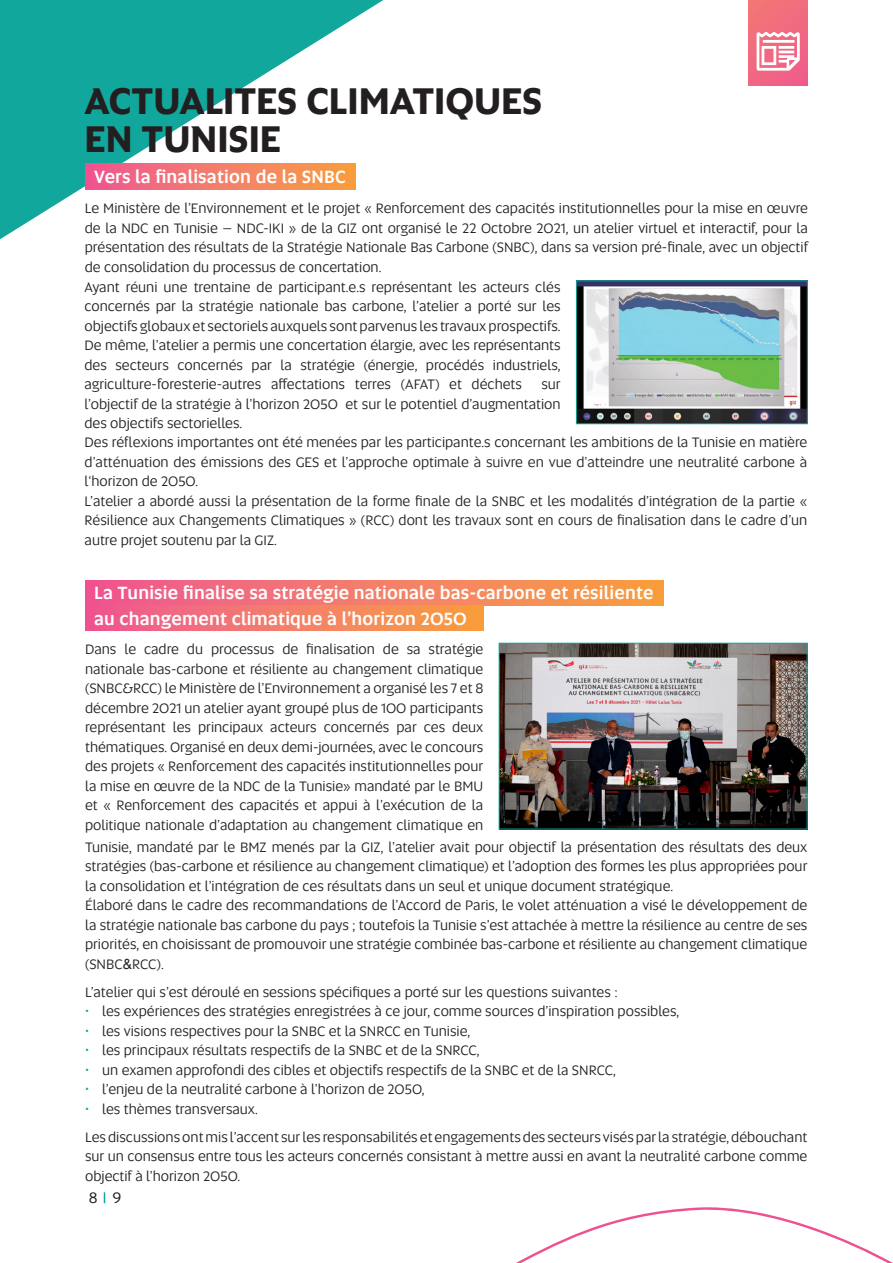
<style>
.page{position:relative;width:893px;height:1263px;background:#fff}
.page>*{position:absolute;margin:0;border:0;box-sizing:border-box;transform-origin:0 0}
.t1{font:700 37.5px/37.5px "Altis";color:#231f20}
.t2{font:500 18px/25.5px "Altis";letter-spacing:.01em;color:#fff}
.t3{font:500 15px "Ko Ho";color:#231f20}
.t4{font:14.25px/19.5px "Altis";color:#231f20;text-align:justify}
.s1{font-family:"Helvetica"}
.s2{font-size:15px;color:#12a79d}
</style>
<div class="page">
<svg style="left:0;top:0;width:384px;height:240px;fill:#12a79d"></svg>
<svg style="left:516px;top:1207px;width:374px;height:56px"></svg>
<div style="left:748px;top:0;width:60px;height:85px;background:linear-gradient(to right,#f2737d,#f06482)"></div>
<svg style="left:757px;top:32px;width:43px;height:39px"></svg>
<img style="left:578px;top:283px;width:227px;height:139px">
<div style="left:576px;top:281px;width:231px;height:143px;border:1px solid #12a79d"></div>
<img style="left:501px;top:645px;width:304px;height:182px">
<div style="left:499px;top:643px;width:308px;height:186px;border:1px solid #12a79d"></div>
<div style="left:85px;top:163px;width:270px;height:26px;background:linear-gradient(to right,#ef5794,#f8a040)"></div>
<div style="left:85px;top:581px;width:579px;height:25px;background:linear-gradient(to right,#ef5794,#f8a140)"></div>
<div style="left:85px;top:605px;width:398px;height:26px;background:linear-gradient(to right,#ef5794,#f8a040)"></div>
<p class="t1" style="left:84px;top:80px;width:459px">ACTUALITES CLIMATIQUES<br>EN TUNISIE</p>
<p class="t2" style="left:94px;top:163px;width:253px">Vers la finalisation de la SNBC</p>
<p class="t4" style="left:85px;top:198px;width:725px">Le Ministère de l’Environnement et le projet « Renforcement des capacités institutionnelles pour la mise en œuvre de la NDC en Tunisie – NDC-IKI » de la GIZ ont organisé le 22 Octobre 2021, un atelier virtuel et interactif, pour la présentation des résultats de la Stratégie Nationale Bas Carbone (SNBC), dans sa version pré-finale, avec un objectif de consolidation du processus de concertation.</p>
<p class="t4" style="left:84px;top:277px;width:478px">Ayant réuni une trentaine de participant.e.s représentant les acteurs clés concernés par la stratégie nationale bas carbone, l’atelier a porté sur les objectifs globaux et sectoriels auxquels sont parvenus les travaux prospectifs.</p>
<p class="t4" style="left:84px;top:335px;width:478px">De même, l’atelier a permis une concertation élargie, avec les représentants des secteurs concernés par la stratégie (énergie, procédés industriels, agriculture-foresterie-autres affectations terres (AFAT) et déchets</p>
<p class="t4" style="left:84px;top:374px;width:478px;text-indent:457px">sur l’objectif de la stratégie à l’horizon 2050 et sur le potentiel d’augmentation des objectifs sectorielles.</p>
<p class="t4" style="left:85px;top:432px;width:724px">Des réflexions importantes ont été menées par les participante.s concernant les ambitions de la Tunisie en matière d’atténuation des émissions des GES et l’approche optimale à suivre en vue d’atteindre une neutralité carbone à l‘horizon de 2050.</p>
<p class="t4" style="left:85px;top:490px;width:724px">L’atelier a abordé aussi la présentation de la forme finale de la SNBC et les modalités d’intégration de la partie « Résilience aux Changements Climatiques » (RCC) dont les travaux sont en cours de finalisation dans le cadre d’un autre projet soutenu par la GIZ.</p>
<p class="t2" style="left:94px;top:579px;width:561px">La Tunisie finalise sa stratégie nationale bas-carbone et résiliente au changement climatique à l’horizon 2050</p>
<p class="t4" style="left:85px;top:639px;width:400px">Dans le cadre du processus de finalisation de sa stratégie nationale bas-carbone et résiliente au changement climatique (SNBC&amp;RCC) le Ministère de l’Environnement a organisé les 7 et 8 décembre 2021 un atelier ayant groupé plus de 100 participants représentant les principaux acteurs concernés par ces deux thématiques. Organisé en deux demi-journées, avec le concours des projets « Renforcement des capacités institutionnelles pour la mise en œuvre de la NDC de la Tunisie» mandaté par le BMU et « Renforcement des capacités et appui à l’exécution de la politique nationale d’adaptation au changement climatique en</p>
<p class="t4" style="left:85px;top:837px;width:724px">Tunisie, mandaté par le BMZ menés par la GIZ, l’atelier avait pour objectif la présentation des résultats des deux stratégies (bas-carbone et résilience au changement climatique) et l’adoption des formes les plus appropriées pour la consolidation et l’intégration de ces résultats dans un seul et unique document stratégique.</p>
<p class="t4" style="left:85px;top:895px;width:724px">Élaboré dans le cadre des recommandations de l’Accord de Paris, le volet atténuation a visé le développement de la stratégie nationale bas carbone du pays ; toutefois la Tunisie s’est attachée à mettre la résilience au centre de ses priorités, en choisissant de promouvoir une stratégie combinée bas-carbone et résiliente au changement climatique (SNBC<span class="s1">&amp;</span>RCC).</p>
<p class="t4" style="left:85px;top:982px;width:534px">L’atelier qui s’est déroulé en sessions spécifiques a porté sur les questions suivantes :</p>
<p class="t4" style="left:85px;top:1001px;width:596px"><span class="s2">•</span> les expériences des stratégies enregistrées à ce jour, comme sources d’inspiration possibles,</p>
<p class="t4" style="left:85px;top:1021px;width:387px"><span class="s2">•</span> les visions respectives pour la SNBC et la SNRCC en Tunisie,</p>
<p class="t4" style="left:85px;top:1040px;width:396px"><span class="s2">•</span> les principaux résultats respectifs de la SNBC et de la SNRCC,</p>
<p class="t4" style="left:85px;top:1060px;width:532px"><span class="s2">•</span> un examen approfondi des cibles et objectifs respectifs de la SNBC et de la SNRCC,</p>
<p class="t4" style="left:85px;top:1079px;width:341px"><span class="s2">•</span> l’enjeu de la neutralité carbone à l’horizon de 2050,</p>
<p class="t4" style="left:85px;top:1099px;width:174px"><span class="s2">•</span> les thèmes transversaux.</p>
<p class="t4" style="left:85px;top:1127px;width:724px">Les discussions ont mis l’accent sur les responsabilités et engagements des secteurs visés par la stratégie, débouchant sur un consensus entre tous les acteurs concernés consistant à mettre aussi en avant la neutralité carbone comme objectif à l’horizon 2050.</p>
<p class="t3" style="left:89px;top:1186px;width:34px">8 9</p>
</div>
